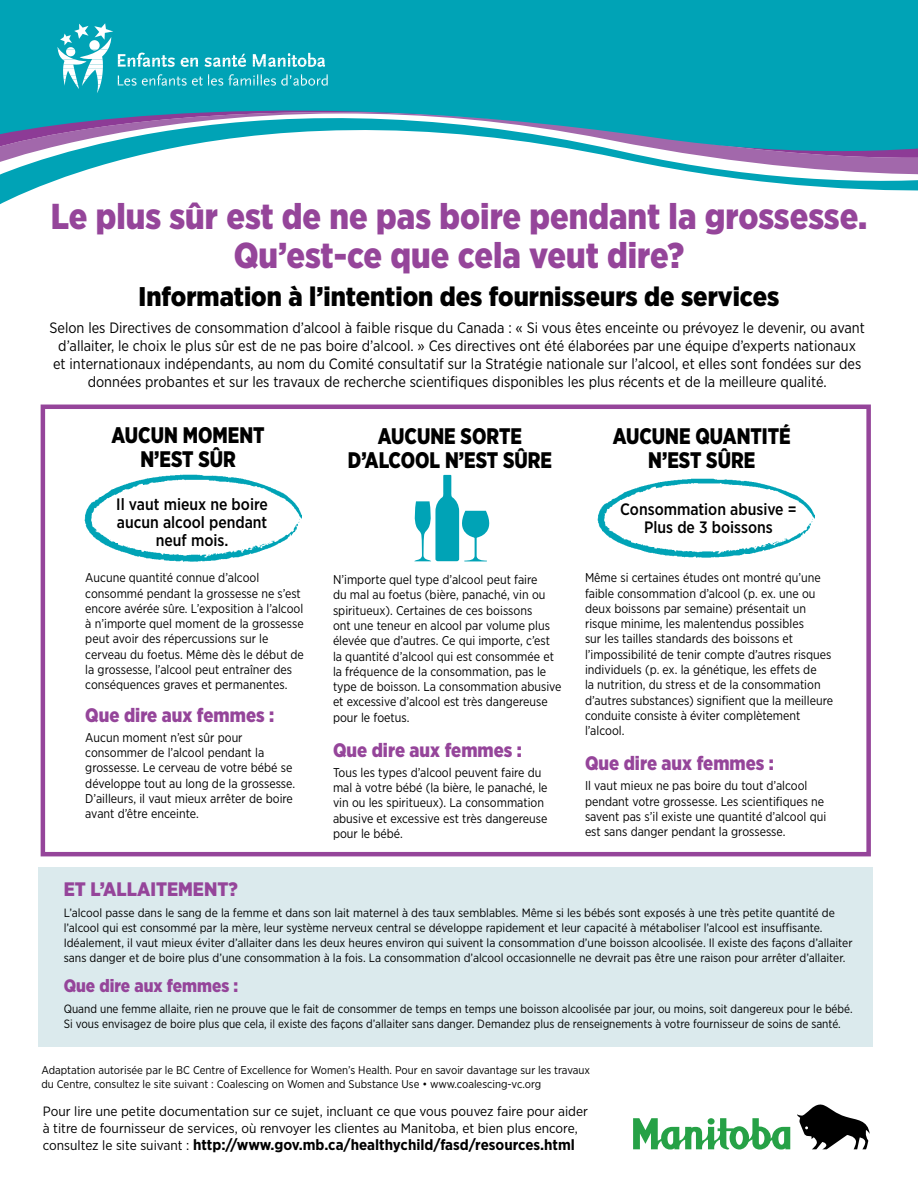
<style>
.page{position:relative;width:918px;height:1188px;background:#fff}
.page>*{position:absolute;margin:0;border:0;box-sizing:border-box;transform-origin:0 0}
.t1{font:900 36px/39px "Gotham Narrow";color:#95459a;text-align:center}
.t2{font:900 27px "Gotham Narrow";color:#000}
._2{font:900 22.5px/24px "Gotham Narrow";color:#000;text-align:center;scale:.9 1}
._1{font:900 22.5px/24px "Gotham Narrow";color:#000;text-align:center;scale:.9 1}
.t3{font:900 19.5px "Gotham Narrow";color:#95459a}
.t4{font:900 18px "Gotham Narrow";color:#95459a}
.t5{font:500 16.5px/18px "Gotham Narrow";color:#000;text-align:center}
.t6{font:15px/18px "Gotham Narrow";color:#000;text-align:center}
.t7{font:700 15px "Gotham Narrow";color:#000}
.t8{font:13.5px/17px "Gotham Narrow";color:#000}
.t9{font:12.75px/15.3px "Gotham Narrow";color:#000}
.t10{font:12px/15px "Gotham Narrow";color:#000}
.t11{font:11.25px/13.5px "Gotham Narrow";color:#000}
.s1{font-weight:400;font-size:13.5px}
</style>
<div class="page">
<div style="left:41px;top:405px;width:830px;height:451px;border:4px solid #95459a"></div>
<div style="left:39px;top:867px;width:834px;height:180px;background:#dbeaed"></div>
<svg style="left:0;top:180px;width:918px;height:25px"></svg>
<svg style="left:0;top:0;width:918px;height:180px;fill:#00a3b6"></svg>
<img style="left:598px;top:478px;width:217px;height:79px">
<img style="left:85px;top:475px;width:217px;height:86px">
<svg style="left:414px;top:475px;width:76px;height:86px"></svg>
<svg style="left:797px;top:1104px;width:73px;height:45px"></svg>
<svg style="left:633px;top:1118px;width:157px;height:32px"></svg>
<div style="left:708px;top:1118px;width:7px;height:7px;background:#26a146;border-radius:50%"></div>
<svg style="left:57px;top:23px;width:271px;height:70px;background:#24afc0"></svg>
<p class="t1" style="left:51px;top:196px;width:818px">Le plus sûr est de ne pas boire pendant la grossesse.<br>Qu’est-ce que cela veut dire?</p>
<p class="t2" style="left:139px;top:279px;width:642px">Information à l’intention des fournisseurs de services</p>
<p class="t6" style="left:50px;top:319px;width:817px">Selon les Directives de consommation d’alcool à faible risque du Canada : « Si vous êtes enceinte ou prévoyez le devenir, ou avant d’allaiter, le choix le plus sûr est de ne pas boire d’alcool. » Ces directives ont été élaborées par une équipe d’experts nationaux<br>et internationaux indépendants, au nom du Comité consultatif sur la Stratégie nationale sur l’alcool, et elles sont fondées sur des données probantes et sur les travaux de recherche scientifiques disponibles les plus récents et de la meilleure qualité.</p>
<p class="_1" style="left:112px;top:423px;width:172px">AUCUN MOMENT<br>N’EST SÛR</p>
<p class="_2" style="left:348px;top:424px;width:228px">AUCUNE SORTE<br>D’ALCOOL N’EST SÛRE</p>
<p class="_2" style="left:613px;top:424px;width:199px">AUCUNE QUANTITÉ<br>N’EST SÛRE</p>
<p class="t5" style="left:620px;top:500px;width:178px">Consommation abusive =<br>Plus de 3 boissons</p>
<p class="t5" style="left:116px;top:495px;width:153px">Il vaut mieux ne boire aucun alcool pendant neuf mois.</p>
<p class="t9" style="left:85px;top:570px;width:220px">Aucune quantité connue d’alcool consommé pendant la grossesse ne s’est encore avérée sûre. L’exposition à l’alcool à n’importe quel moment de la grossesse peut avoir des répercussions sur le cerveau du foetus. Même dès le début de la grossesse, l’alcool peut entraîner des conséquences graves et permanentes.</p>
<p class="t3" style="left:85px;top:702px;width:191px">Que dire aux femmes :</p>
<p class="t9" style="left:85px;top:729px;width:211px">Aucun moment n’est sûr pour consommer de l’alcool pendant la grossesse. Le cerveau de votre bébé se développe tout au long de la grossesse.<br>D’ailleurs, il vaut mieux arrêter de boire avant d’être enceinte.</p>
<p class="t9" style="left:585px;top:570px;width:250px">Même si certaines études ont montré qu’une faible consommation d’alcool (p. ex. une ou deux boissons par semaine) présentait un risque minime, les malentendus possibles<br>sur les tailles standards des boissons et l’impossibilité de tenir compte d’autres risques individuels (p. ex. la génétique, les effets de<br>la nutrition, du stress et de la consommation d’autres substances) signifient que la meilleure conduite consiste à éviter complètement l’alcool.</p>
<p class="t3" style="left:585px;top:751px;width:191px">Que dire aux femmes :</p>
<p class="t9" style="left:585px;top:778px;width:243px">Il vaut mieux ne pas boire du tout d’alcool pendant votre grossesse. Les scientifiques ne savent pas s’il existe une quantité d’alcool qui est sans danger pendant la grossesse.</p>
<p class="t9" style="left:333px;top:572px;width:230px">N’importe quel type d’alcool peut faire<br>du mal au foetus (bière, panaché, vin ou spiritueux). Certaines de ces boissons<br>ont une teneur en alcool par volume plus élevée que d’autres. Ce qui importe, c’est la quantité d’alcool qui est consommée et la fréquence de la consommation, pas le type de boisson. La consommation abusive et excessive d’alcool est très dangereuse pour le foetus.</p>
<p class="t3" style="left:333px;top:737px;width:191px">Que dire aux femmes :</p>
<p class="t9" style="left:333px;top:764px;width:216px">Tous les types d’alcool peuvent faire du mal à votre bébé (la bière, le panaché, le vin ou les spiritueux). La consommation abusive et excessive est très dangereuse pour le bébé.</p>
<p class="t3" style="left:64px;top:876px;width:176px">ET L’ALLAITEMENT?</p>
<p class="t10" style="left:64px;top:905px;width:790px">L’alcool passe dans le sang de la femme et dans son lait maternel à des taux semblables. Même si les bébés sont exposés à une très petite quantité de l’alcool qui est consommé par la mère, leur système nerveux central se développe rapidement et leur capacité à métaboliser l’alcool est insuffisante.<br>Idéalement, il vaut mieux éviter d’allaiter dans les deux heures environ qui suivent la consommation d’une boisson alcoolisée. Il existe des façons d’allaiter sans danger et de boire plus d’une consommation à la fois. La consommation d’alcool occasionnelle ne devrait pas être une raison pour arrêter d’allaiter.</p>
<p class="t4" style="left:64px;top:974px;width:176px">Que dire aux femmes :</p>
<p class="t10" style="left:64px;top:1001px;width:790px">Quand une femme allaite, rien ne prouve que le fait de consommer de temps en temps une boisson alcoolisée par jour, ou moins, soit dangereux pour le bébé.<br>Si vous envisagez de boire plus que cela, il existe des façons d’allaiter sans danger. Demandez plus de renseignements à votre fournisseur de soins de santé.</p>
<p class="t11" style="left:41px;top:1063px;width:550px">Adaptation autorisée par le BC Centre of Excellence for Women’s Health. Pour en savoir davantage sur les travaux du Centre, consultez le site suivant : Coalescing on Women and Substance Use • www.coalescing-vc.org</p>
<p class="t8" style="left:43px;top:1103px;width:547px">Pour lire une petite documentation sur ce sujet, incluant ce que vous pouvez faire pour aider à titre de fournisseur de services, où renvoyer les clientes au Manitoba, et bien plus encore,</p>
<p class="t7" style="left:43px;top:1135px;width:534px"><span class="s1">consultez le site suivant :</span> http://www.gov.mb.ca/healthychild/fasd/resources.html</p>
</div>
